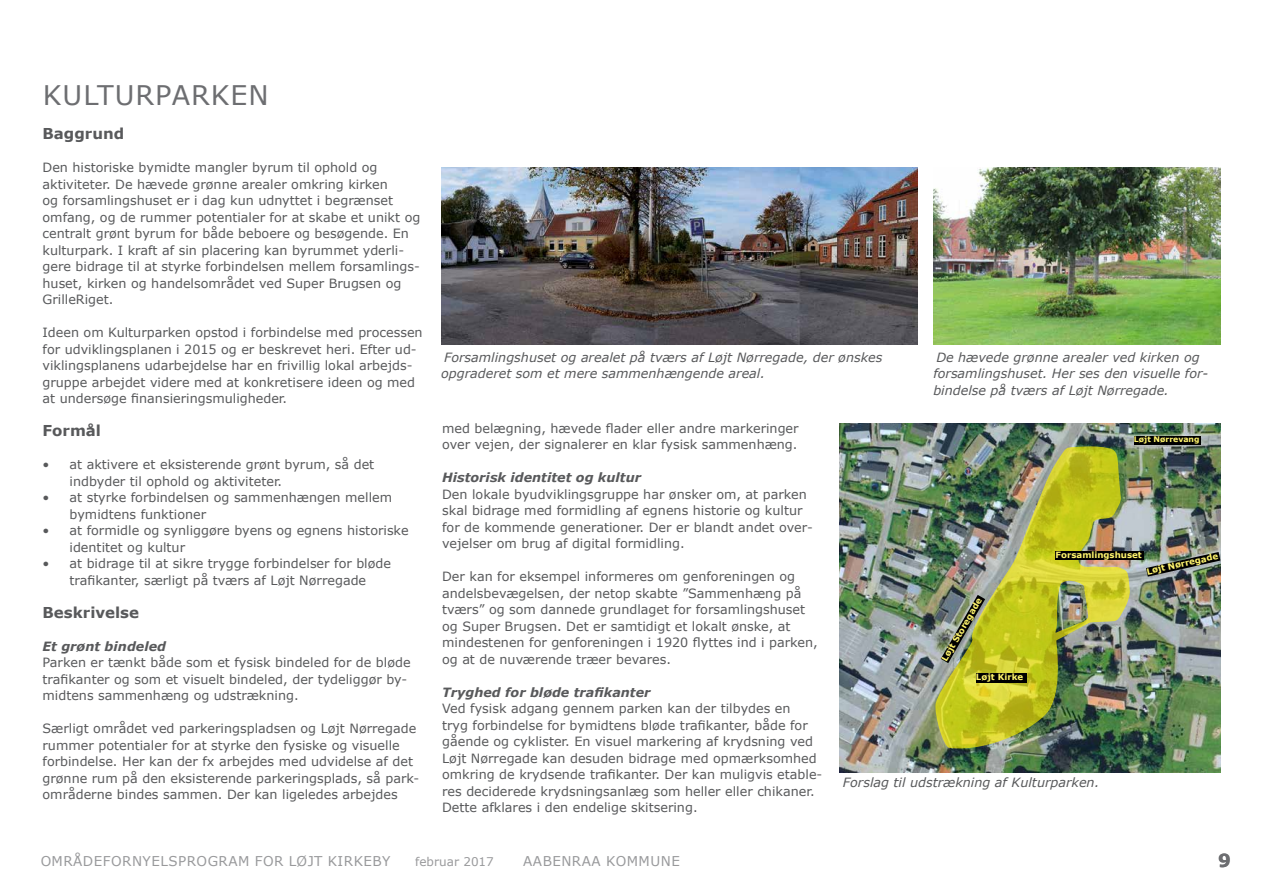
<style>
.page{position:relative;width:1263px;height:893px;background:#fff}
.page>*{position:absolute;margin:0;border:0;box-sizing:border-box;transform-origin:0 0}
.t1{font:27px "Verdana";letter-spacing:.035em;color:#6d6e71}
.t2{font:700 18px "Verdana";color:#6d6e71}
.t3{font:700 15px "Verdana";color:#58595b}
.t4{font:13.5px "Verdana";letter-spacing:.035em;color:#6d6e71}
.t5{font:12.75px/16.5px "Verdana";color:#58595b}
.t6{font:italic 12.75px/16.5px "Verdana";color:#58595b}
.t7{font:italic 700 12.75px "Verdana";color:#58595b}
.t8{font:12px "Verdana";color:#6d6e71}
.t9{font:700 8.7px "Verdana";color:#fff56d}
.t10{font:700 7.8px "Verdana";color:#fff56d}
</style>
<div class="page">
<img style="left:441px;top:167px;width:476px;height:177px">
<img style="left:840px;top:423px;width:380px;height:349px">
<img style="left:934px;top:446px;width:196px;height:304px">
<div style="left:976px;top:673px;width:50px;height:10px;background:#000"></div>
<img style="left:1146px;top:552px;width:74px;height:25px">
<div style="left:1055px;top:551px;width:89px;height:9px;background:#000"></div>
<div style="left:1134px;top:436px;width:67px;height:9px;background:#000"></div>
<img style="left:941px;top:595px;width:44px;height:68px">
<img style="left:933px;top:167px;width:287px;height:177px">
<h1 class="t1" style="left:43px;top:77px;width:227px">KULTURPARKEN</h1>
<p class="t3" style="left:43px;top:123px;width:83px">Baggrund</p>
<p class="t5" style="left:43px;top:159px;width:379px">Den historiske bymidte mangler byrum til ophold og aktiviteter. De hævede grønne arealer omkring kirken<br>og forsamlingshuset er i dag kun udnyttet i begrænset omfang, og de rummer potentialer for at skabe et unikt og centralt grønt byrum for både beboere og besøgende. En kulturpark. I kraft af sin placering kan byrummet yderli&shy;gere bidrage til at styrke forbindelsen mellem forsamlings&shy;huset, kirken og handelsområdet ved Super Brugsen og GrilleRiget.</p>
<p class="t5" style="left:43px;top:324px;width:382px">Ideen om Kulturparken opstod i forbindelse med processen for udviklingsplanen i 2015 og er beskrevet heri. Efter ud&shy;viklingsplanens udarbejdelse har en frivillig lokal arbejds&shy;gruppe arbejdet videre med at konkretisere ideen og med at undersøge finansieringsmuligheder.</p>
<p class="t3" style="left:43px;top:420px;width:60px">Formål</p>
<p class="t5" style="left:70px;top:456px;width:306px;text-indent:-27px">• at aktivere et eksisterende grønt byrum, så det indbyder til ophold og aktiviteter.</p>
<p class="t5" style="left:70px;top:489px;width:324px;text-indent:-27px">• at styrke forbindelsen og sammenhængen mellem bymidtens funktioner</p>
<p class="t5" style="left:70px;top:522px;width:341px;text-indent:-27px">• at formidle og synliggøre byens og egnens historiske identitet og kultur</p>
<p class="t5" style="left:43px;top:555px;width:350px;text-align:center">• at bidrage til at sikre trygge forbindelser for bløde trafikanter, særligt på tværs af Løjt Nørregade</p>
<p class="t3" style="left:43px;top:601px;width:98px">Beskrivelse</p>
<p class="t7" style="left:43px;top:637px;width:125px">Et grønt bindeled</p>
<p class="t5" style="left:43px;top:654px;width:370px">Parken er tænkt både som et fysisk bindeled for de bløde trafikanter og som et visuelt bindeled, der tydeliggør by&shy;midtens sammenhæng og udstrækning.</p>
<p class="t5" style="left:43px;top:720px;width:378px">Særligt området ved parkeringspladsen og Løjt Nørregade rummer potentialer for at styrke den fysiske og visuelle forbindelse. Her kan der fx arbejdes med udvidelse af det grønne rum på den eksisterende parkeringsplads, så park&shy;områderne bindes sammen. Der kan ligeledes arbejdes</p>
<p class="t6" style="left:441px;top:349px;width:443px">Forsamlingshuset og arealet på tværs af Løjt Nørregade, der ønskes opgraderet som et mere sammenhængende areal.</p>
<p class="t6" style="left:933px;top:349px;width:276px">De hævede grønne arealer ved kirken og forsamlingshuset. Her ses den visuelle for&shy;bindelse på tværs af Løjt Nørregade.</p>
<p class="t5" style="left:442px;top:420px;width:358px">med belægning, hævede flader eller andre markeringer over vejen, der signalerer en klar fysisk sammenhæng.</p>
<p class="t7" style="left:442px;top:469px;width:201px">Historisk identitet og kultur</p>
<p class="t5" style="left:442px;top:486px;width:372px">Den lokale byudviklingsgruppe har ønsker om, at parken skal bidrage med formidling af egnens historie og kultur for de kommende generationer. Der er blandt andet over&shy;vejelser om brug af digital formidling.</p>
<p class="t5" style="left:442px;top:568px;width:377px">Der kan for eksempel informeres om genforeningen og andelsbevægelsen, der netop skabte ”Sammenhæng på tværs” og som dannede grundlaget for forsamlingshuset og Super Brugsen. Det er samtidigt et lokalt ønske, at mindestenen for genforeningen i 1920 flyttes ind i parken, og at de nuværende træer bevares.</p>
<p class="t7" style="left:442px;top:683px;width:210px">Tryghed for bløde trafikanter</p>
<p class="t5" style="left:442px;top:700px;width:382px">Ved fysisk adgang gennem parken kan der tilbydes en<br>tryg forbindelse for bymidtens bløde trafikanter, både for gående og cyklister. En visuel markering af krydsning ved Løjt Nørregade kan desuden bidrage med opmærksomhed omkring de krydsende trafikanter. Der kan muligvis etable&shy;res deciderede krydsningsanlæg som heller eller chikaner.<br>Dette afklares i den endelige skitsering.</p>
<p class="t10" style="left:1134px;top:433px;width:67px">Løjt Nørrevang</p>
<p class="t9" style="left:938px;top:657px;width:73px;rotate:-60deg">Løjt Storegade</p>
<p class="t9" style="left:976px;top:670px;width:49px">Løjt Kirke</p>
<p class="t9" style="left:1055px;top:548px;width:88px">Forsamlingshuset</p>
<p class="t9" style="left:1145px;top:566px;width:74px;rotate:-13deg">Løjt Nørregade</p>
<p class="t6" style="left:843px;top:774px;width:258px">Forslag til udstrækning af Kulturparken.</p>
<p class="t4" style="left:40px;top:852px;width:352px">OMRÅDEFORNYELSPROGRAM FOR LØJT KIRKEBY</p>
<p class="t8" style="left:415px;top:853px;width:80px">februar 2017</p>
<p class="t4" style="left:523px;top:852px;width:158px">AABENRAA KOMMUNE</p>
<h2 class="t2" style="left:1218px;top:847px;width:14px">9</h2>
</div>
